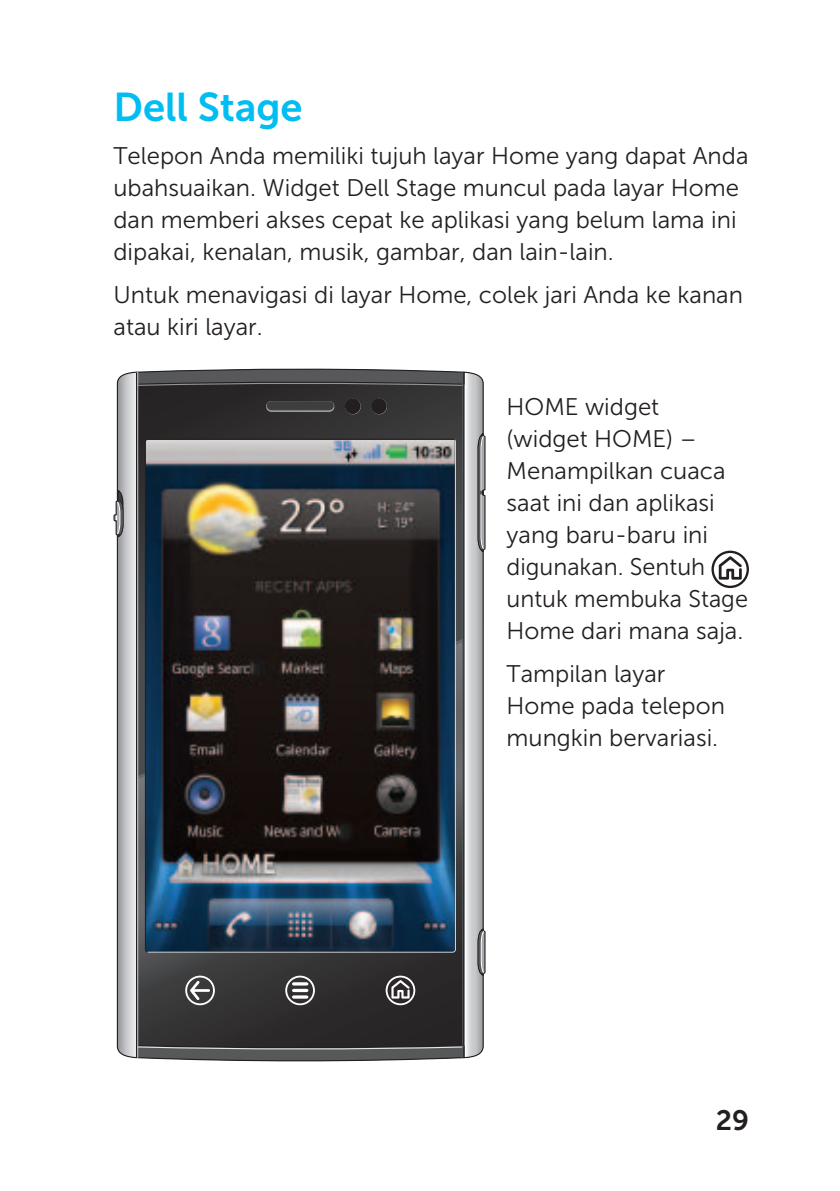
<style>
.page{position:relative;width:840px;height:1191px;background:#fff}
.page>*{position:absolute;margin:0;border:0;box-sizing:border-box;transform-origin:0 0}
.t1{font:40px "Museo Sans For Dell 700";color:#01bdf2}
.t2{font:28px "Museo Sans For Dell 700";color:#231f20}
.t3{font:24px/32px "Museo Sans For Dell 300";color:#231f20}
</style>
<div class="page">
<img style="left:113px;top:369px;width:372px;height:692px">
<svg style="left:711px;top:550px;width:37px;height:38px"></svg>
<h1 class="t1" style="left:113px;top:85px;width:191px">Dell Stage</h1>
<p class="t3" style="left:113px;top:140px;width:636px">Telepon Anda memiliki tujuh layar Home yang dapat Anda ubahsuaikan. Widget Dell Stage muncul pada layar Home dan memberi akses cepat ke aplikasi yang belum lama ini dipakai, kenalan, musik, gambar, dan lain-lain.</p>
<p class="t3" style="left:113px;top:279px;width:630px">Untuk menavigasi di layar Home, colek jari Anda ke kanan atau kiri layar.</p>
<p class="t3" style="left:506px;top:391px;width:243px">HOME widget<br>(widget HOME) –<br>Menampilkan cuaca saat ini dan aplikasi yang baru-baru ini digunakan. Sentuh untuk membuka Stage<br>Home dari mana saja.</p>
<p class="t3" style="left:506px;top:658px;width:220px">Tampilan layar<br>Home pada telepon mungkin bervariasi.</p>
<p class="t2" style="left:715px;top:1105px;width:35px">29</p>
</div>
